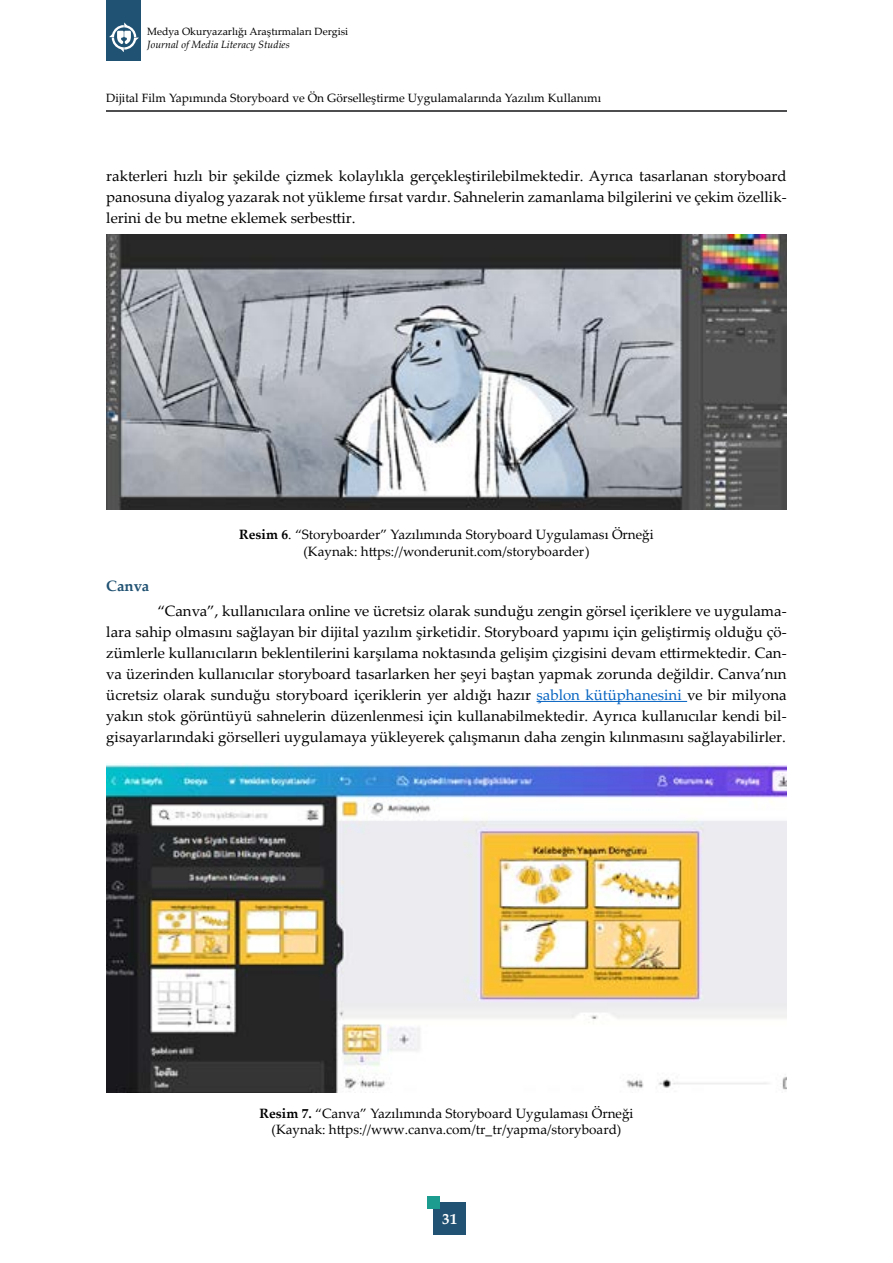
<style>
.page{position:relative;width:893px;height:1263px;background:#fff}
.page>*{position:absolute;margin:0;border:0;box-sizing:border-box;transform-origin:0 0}
.t1{font:15px/21px "Palatino Linotype";color:#000;text-align:justify}
.t2{font:700 15px "Palatino Linotype";color:#215273}
.t3{font:700 15px "Palatino Linotype";color:#fff}
.t4{font:13.5px/16.2px "Palatino Linotype";color:#000;text-align:center}
.t5{font:12px "Palatino Linotype";color:#000}
.t6{font:10.5px "Palatino Linotype";color:#000}
.t7{font:italic 10.5px "Palatino Linotype";color:#000}
.s1{font-weight:700}
.s2{color:#0563c1}
</style>
<div class="page">
<hr style="left:106px;top:111px;width:681px;height:1px;background:#4d4d4f">
<div style="left:433px;top:1202px;width:33px;height:32px;background:#215273"></div>
<div style="left:427px;top:1196px;width:13px;height:12px;background:#1c9c8f"></div>
<div style="left:106px;top:0;width:35px;height:60px;background:#205274"></div>
<svg style="left:109px;top:23px;width:30px;height:29px"></svg>
<hr style="left:537px;top:701px;width:150px;height:1px;background:#0563c1">
<img style="left:106px;top:234px;width:681px;height:275px">
<img style="left:106px;top:763px;width:681px;height:330px">
<p class="t6" style="left:147px;top:24px;width:203px">Medya Okuryazarlığı Araştırmaları Dergisi</p>
<p class="t7" style="left:147px;top:37px;width:144px">Journal of Media Literacy Studies</p>
<p class="t5" style="left:106px;top:89px;width:497px">Dijital Film Yapımında Storyboard ve Ön Görselleştirme Uygulamalarında Yazılım Kullanımı</p>
<p class="t1" style="left:106px;top:165px;width:682px">rakterleri hızlı bir şekilde çizmek kolaylıkla gerçekleştirilebilmektedir. Ayrıca tasarlanan storyboard panosuna diyalog yazarak not yükleme fırsat vardır. Sahnelerin zamanlama bilgilerini ve çekim özellik&shy;lerini de bu metne eklemek serbesttir.</p>
<p class="t4" style="left:239px;top:526px;width:416px"><span class="s1">Resim 6</span>. “Storyboarder” Yazılımında Storyboard Uygulaması Örneği (Kaynak: https://wonderunit.com/storyboarder)</p>
<p class="t2" style="left:106px;top:575px;width:44px">Canva</p>
<p class="t1" style="left:106px;top:600px;width:682px;text-indent:51px">“Canva”, kullanıcılara online ve ücretsiz olarak sunduğu zengin görsel içeriklere ve uygulama&shy;lara sahip olmasını sağlayan bir dijital yazılım şirketidir. Storyboard yapımı için geliştirmiş olduğu çö&shy;zümlerle kullanıcıların beklentilerini karşılama noktasında gelişim çizgisini devam ettirmektedir. Can&shy;va üzerinden kullanıcılar storyboard tasarlarken her şeyi baştan yapmak zorunda değildir. Canva’nın ücretsiz olarak sunduğu storyboard içeriklerin yer aldığı hazır <span class="s2">şablon kütüphanesini</span> ve bir milyona yakın stok görüntüyü sahnelerin düzenlenmesi için kullanabilmektedir. Ayrıca kullanıcılar kendi bil&shy;gisayarlarındaki görselleri uygulamaya yükleyerek çalışmanın daha zengin kılınmasını sağlayabilirler.</p>
<p class="t4" style="left:259px;top:1104px;width:375px"><span class="s1">Resim 7.</span> “Canva” Yazılımında Storyboard Uygulaması Örneği (Kaynak: https://www.canva.com/tr_tr/yapma/storyboard)</p>
<p class="t3" style="left:442px;top:1208px;width:16px">31</p>
</div>
